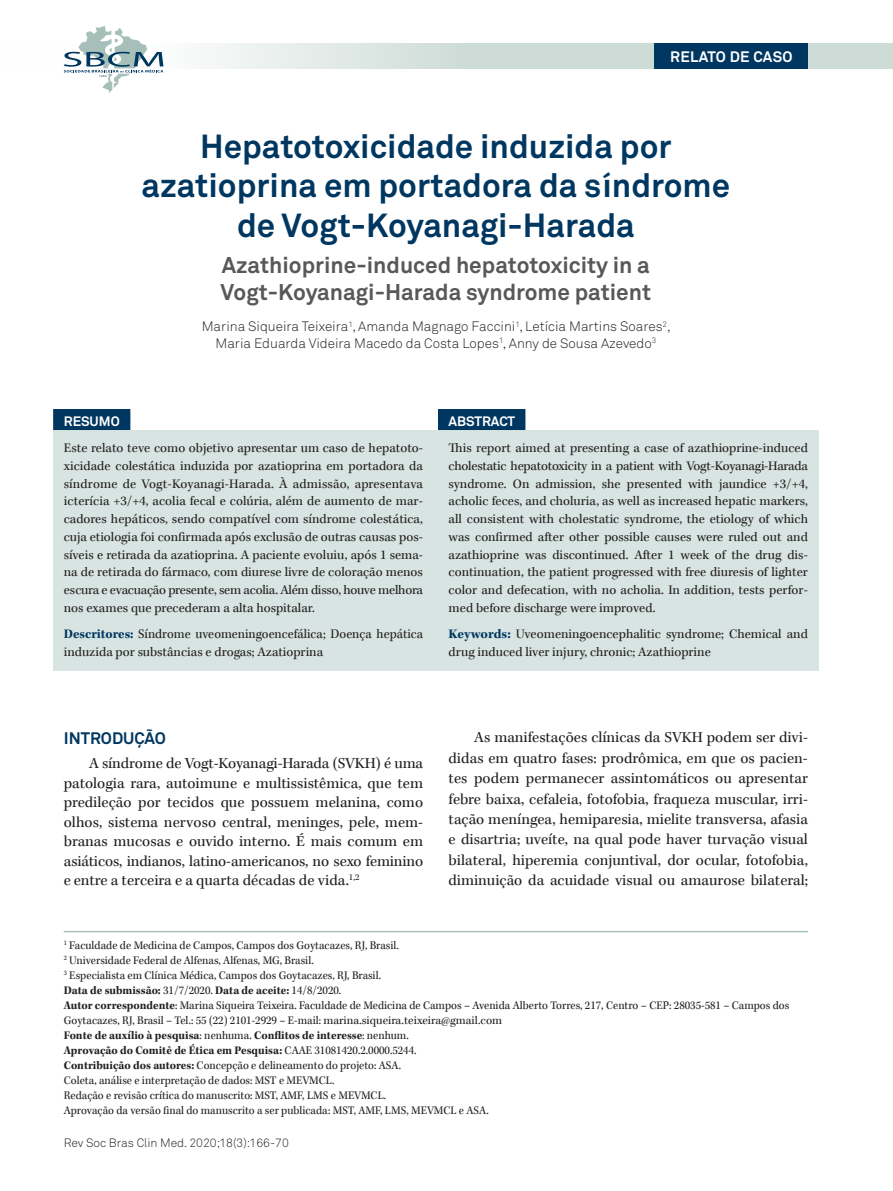
<style>
.page{position:relative;width:893px;height:1191px;background:#fff}
.page>*{position:absolute;margin:0;border:0;box-sizing:border-box;transform-origin:0 0}
.t1{font:700 33px/39.6px "Akkurat Pro";color:#003760;text-align:center}
.t2{font:700 22.5px/27px "Akkurat Pro";color:#57585a}
.t3{font:700 16.5px "Akkurat Pro";color:#003760}
.t4{font:15.75px/20.4px "Kepler Std";color:#231f20;text-align:justify}
.t5{font:700 15px "Akkurat Pro";letter-spacing:.02em;color:#fff}
.t6{font:13.5px/17.7px "Kepler Std";color:#231f20;text-align:justify}
.t7{font:13.5px/16.5px "Akkurat Light Pro";color:#231f20;text-align:center}
.t8{font:700 13.5px "Akkurat Pro";color:#fff}
.t9{font:12px/15px "Kepler Std";color:#231f20;scale:.95 1}
.t10{font:12px "Akkurat Light Pro";color:#231f20}
.s1{font-weight:700;color:#003760}
.s2{font-weight:700}
</style>
<div class="page">
<svg style="left:163px;top:43px;width:730px;height:26px;fill:#d0ddd9"></svg>
<div style="left:655px;top:43px;width:153px;height:26px;background:#003760"></div>
<svg style="left:64px;top:26px;width:99px;height:67px"></svg>
<div style="left:53px;top:430px;width:766px;height:241px;background:#d7e4e1"></div>
<hr style="left:64px;top:931px;width:744px;height:1px;background:#a6c0b9">
<div style="left:53px;top:409px;width:77px;height:21px;background:#003760"></div>
<div style="left:438px;top:409px;width:87px;height:21px;background:#003760"></div>
<p class="t5" style="left:670px;top:47px;width:124px">RELATO DE CASO</p>
<h1 class="t1" style="left:142px;top:127px;width:590px">Hepatotoxicidade induzida por azatioprina em portadora da síndrome de Vogt-Koyanagi-Harada</h1>
<h2 class="t2" style="left:221px;top:252px;width:432px">Azathioprine-induced hepatotoxicity in a<br>Vogt-Koyanagi-Harada syndrome patient</h2>
<p class="t7" style="left:202px;top:318px;width:470px">Marina Siqueira Teixeira<sup>1</sup>, Amanda Magnago Faccini<sup>1</sup>, Letícia Martins Soares<sup>2</sup>,<br>Maria Eduarda Videira Macedo da Costa Lopes<sup>1</sup>, Anny de Sousa Azevedo<sup>3</sup></p>
<p class="t8" style="left:64px;top:412px;width:57px">RESUMO</p>
<p class="t6" style="left:64px;top:439px;width:361px">Este relato teve como objetivo apresentar um caso de hepatoto&shy;xicidade colestática induzida por azatioprina em portadora da síndrome de Vogt-Koyanagi-Harada. À admissão, apresentava icterícia +3/+4, acolia fecal e colúria, além de aumento de mar&shy;cadores hepáticos, sendo compatível com síndrome colestática, cuja etiologia foi confirmada após exclusão de outras causas pos&shy;síveis e retirada da azatioprina. A paciente evoluiu, após 1 sema&shy;na de retirada do fármaco, com diurese livre de coloração menos escura e evacuação presente, sem acolia. Além disso, houve melhora nos exames que precederam a alta hospitalar.</p>
<p class="t6" style="left:64px;top:625px;width:361px"><span class="s1">Descritores:</span> Síndrome uveomeningoencefálica; Doença hepática induzida por substâncias e drogas; Azatioprina</p>
<p class="t8" style="left:449px;top:412px;width:68px">ABSTRACT</p>
<p class="t6" style="left:449px;top:439px;width:361px">This report aimed at presenting a case of azathioprine-induced cholestatic hepatotoxicity in a patient with Vogt-Koyanagi-Harada syndrome. On admission, she presented with jaundice +3/+4, acholic feces, and choluria, as well as increased hepatic markers, all consistent with cholestatic syndrome, the etiology of which was confirmed after other possible causes were ruled out and azathioprine was discontinued. After 1 week of the drug dis&shy;continuation, the patient progressed with free diuresis of lighter color and defecation, with no acholia. In addition, tests perfor&shy;med before discharge were improved.</p>
<p class="t6" style="left:449px;top:625px;width:361px"><span class="s1">Keywords:</span> Uveomeningoencephalitic syndrome; Chemical and drug induced liver injury, chronic; Azathioprine</p>
<p class="t3" style="left:64px;top:728px;width:104px">INTRODUÇÃO</p>
<p class="t4" style="left:64px;top:754px;width:361px;line-height:19.5px;text-indent:26px">A síndrome de Vogt-Koyanagi-Harada (SVKH) é uma patologia rara, autoimune e multissistêmica, que tem predileção por tecidos que possuem melanina, como olhos, sistema nervoso central, meninges, pele, mem&shy;branas mucosas e ouvido interno. É mais comum em asiáticos, indianos, latino-americanos, no sexo feminino e entre a terceira e a quarta décadas de vida.<sup>1,2</sup></p>
<p class="t4" style="left:449px;top:728px;width:361px;text-indent:26px">As manifestações clínicas da SVKH podem ser divi&shy;didas em quatro fases: prodrômica, em que os pacien&shy;tes podem permanecer assintomáticos ou apresentar febre baixa, cefaleia, fotofobia, fraqueza muscular, irri&shy;tação meníngea, hemiparesia, mielite transversa, afasia e disartria; uveíte, na qual pode haver turvação visual bilateral, hiperemia conjuntival, dor ocular, fotofobia, diminuição da acuidade visual ou amaurose bilateral;</p>
<p class="t9" style="left:64px;top:938px;width:765px"><sup>1</sup> Faculdade de Medicina de Campos, Campos dos Goytacazes, RJ, Brasil.<br><sup>2</sup> Universidade Federal de Alfenas, Alfenas, MG, Brasil.<br><sup>3</sup> Especialista em Clínica Médica, Campos dos Goytacazes, RJ, Brasil.<br><span class="s2">Data de submissão:</span> 31/7/2020. <span class="s2">Data de aceite:</span> 14/8/2020.<br><span class="s2">Autor correspondente</span>: Marina Siqueira Teixeira. Faculdade de Medicina de Campos – Avenida Alberto Torres, 217, Centro – CEP: 28035-581 – Campos dos Goytacazes, RJ, Brasil – Tel.: 55 (22) 2101-2929 – E-mail: marina.siqueira.teixeira@gmail.com<br><span class="s2">Fonte de auxílio à pesquisa</span>: nenhuma. <span class="s2">Conflitos de interesse</span>: nenhum.<br><span class="s2">Aprovação do Comitê de Ética em Pesquisa:</span> CAAE 31081420.2.0000.5244.<br><span class="s2">Contribuição dos autores:</span> Concepção e delineamento do projeto: ASA.<br>Coleta, análise e interpretação de dados: MST e MEVMCL.<br>Redação e revisão crítica do manuscrito: MST, AMF, LMS e MEVMCL.<br>Aprovação da versão final do manuscrito a ser publicada: MST, AMF, LMS, MEVMCL e ASA.</p>
<p class="t10" style="left:64px;top:1135px;width:227px">Rev Soc Bras Clin Med. 2020;18(3):166-70</p>
</div>
